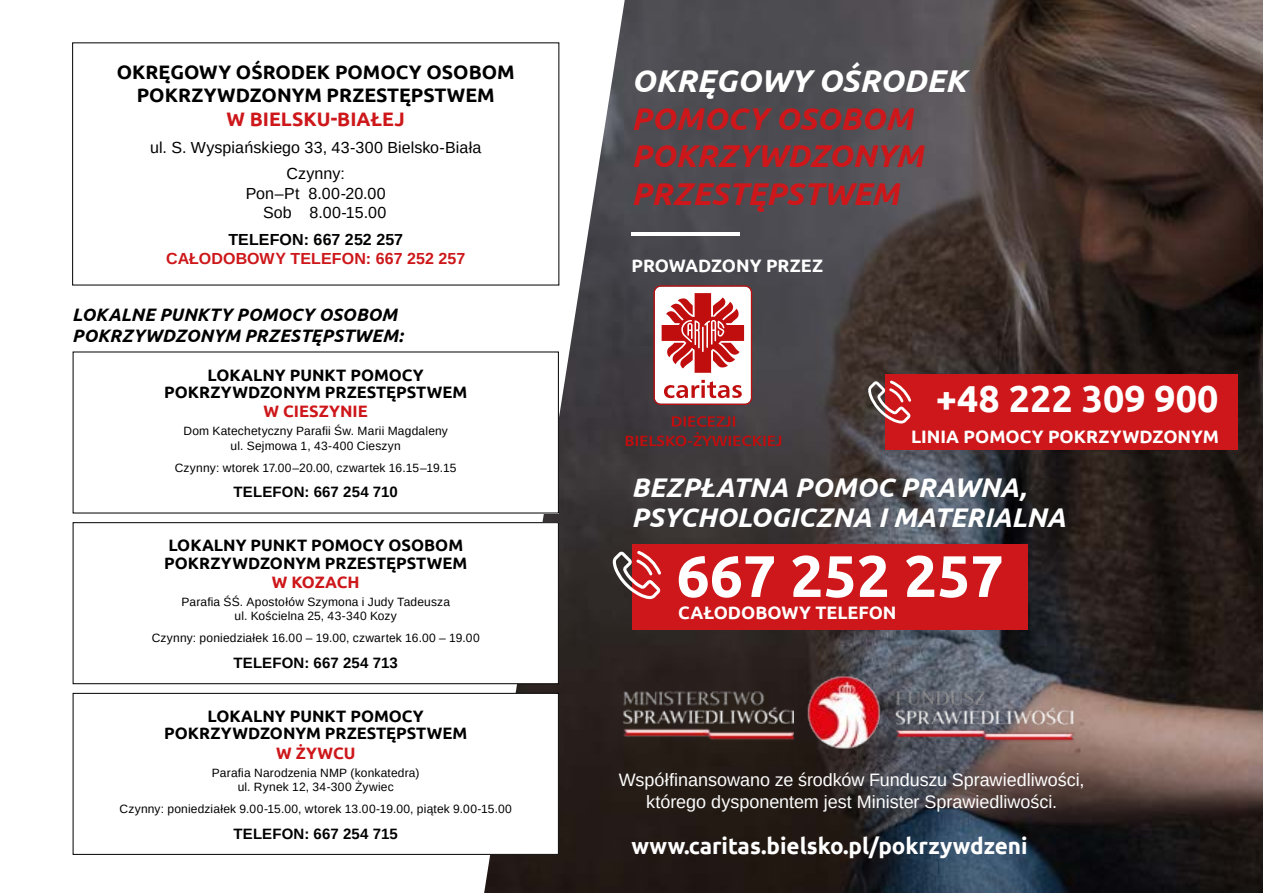
<style>
.page{position:relative;width:1263px;height:893px;background:#fff}
.page>*{position:absolute;margin:0;border:0;box-sizing:border-box;transform-origin:0 0}
.t1{font:700 58.5px "Ubuntu";color:#fff}
.t2{font:700 37.5px "Ubuntu";color:#fff}
.t3{font:italic 700 31.5px/37.5px "Ubuntu";color:#cd171a}
.t4{font:italic 700 31.5px "Ubuntu";color:#fff}
.t5{font:italic 700 27px/30px "Ubuntu";color:#fff}
.t6{font:700 22.5px "Ubuntu";color:#fff}
.t7{font:700 19.5px/23.4px "Ubuntu";color:#000;text-align:center}
.t8{font:700 19.5px "Ubuntu";color:#cd171a}
.t9{font:18px/21.6px "Arimo";color:#fdfdfd;text-align:center}
.t10{font:700 18px "Ubuntu";color:#fff}
.t11{font:italic 700 18px/21px "Ubuntu";color:#000}
.t12{font:700 16.5px/17.4px "Ubuntu";color:#000;text-align:center}
.t13{font:700 16.5px "Ubuntu";color:#cd171a}
.t14{font:16.05px/26.8px "Arimo";letter-spacing:.005em;color:#000;text-align:center}
.t15{font:700 16.05px "Arimo";letter-spacing:.005em;color:#cd171a}
.t16{font:700 16.05px "Arimo";letter-spacing:.01em;color:#000}
.t17{font:700 15px "Arimo";letter-spacing:.01em;color:#000}
.t18{font:12px/14.4px "Arimo";letter-spacing:.015em;color:#000;text-align:center}
</style>
<div class="page">
<img style="left:484px;top:0;width:779px;height:893px">
<div style="left:632px;top:544px;width:396px;height:85px;background:#cd171a"></div>
<div style="left:885px;top:374px;width:353px;height:75px;background:#cd171a"></div>
<div style="left:73px;top:352px;width:485px;height:161px;background:#fff"></div>
<div style="left:73px;top:523px;width:485px;height:161px;background:#fff"></div>
<div style="left:73px;top:522px;width:486px;height:162px;border:1px solid #000"></div>
<div style="left:73px;top:693px;width:485px;height:161px;background:#fff"></div>
<div style="left:73px;top:693px;width:486px;height:162px;border:1px solid #000"></div>
<div style="left:73px;top:43px;width:486px;height:242px;background:#fff"></div>
<svg style="left:626px;top:416px;width:155px;height:30px;background:#5b3134"></svg>
<svg style="left:653px;top:285px;width:99px;height:120px"></svg>
<hr style="left:631px;top:232px;width:109px;height:4px;background:#fff">
<img style="left:798px;top:667px;width:286px;height:93px">
<img style="left:619px;top:669px;width:174px;height:98px">
<svg style="left:613px;top:551px;width:48px;height:48px"></svg>
<svg style="left:868px;top:380px;width:43px;height:43px"></svg>
<h3 class="t7" style="left:117px;top:60px;width:399px">OKRĘGOWY OŚRODEK POMOCY OSOBOM<br>POKRZYWDZONYM PRZESTĘPSTWEM</h3>
<h3 class="t8" style="left:227px;top:107px;width:180px">W BIELSKU-BIAŁEJ</h3>
<h3 class="t14" style="left:150px;top:134px;width:333px">ul. S. Wyspiańskiego 33, 43-300 Bielsko-Biała<br>Czynny:</h3>
<h3 class="t14" style="left:246px;top:184px;width:142px;line-height:19.2px;text-align:right">Pon–Pt 8.00-20.00<br>Sob 8.00-15.00</h3>
<h3 class="t16" style="left:228px;top:228px;width:176px">TELEFON: 667 252 257</h3>
<h3 class="t15" style="left:166px;top:247px;width:300px">CAŁODOBOWY TELEFON: 667 252 257</h3>
<h3 class="t11" style="left:72px;top:304px;width:332px">LOKALNE PUNKTY POMOCY OSOBOM<br>POKRZYWDZONYM PRZESTĘPSTWEM:</h3>
<h3 class="t12" style="left:164px;top:366px;width:304px">LOKALNY PUNKT POMOCY<br>POKRZYWDZONYM PRZESTĘPSTWEM</h3>
<h3 class="t13" style="left:264px;top:401px;width:106px">W CIESZYNIE</h3>
<p class="t18" style="left:183px;top:424px;width:266px">Dom Katechetyczny Parafii Św. Marii Magdaleny ul. Sejmowa 1, 43-400 Cieszyn</p>
<p class="t18" style="left:175px;top:460px;width:283px">Czynny: wtorek 17.00–20.00, czwartek 16.15–19.15</p>
<p class="t17" style="left:234px;top:482px;width:166px">TELEFON: 667 254 710</p>
<h3 class="t12" style="left:164px;top:536px;width:304px;text-align:left">LOKALNY PUNKT POMOCY OSOBOM<br>POKRZYWDZONYM PRZESTĘPSTWEM</h3>
<h3 class="t13" style="left:272px;top:572px;width:89px">W KOZACH</h3>
<p class="t18" style="left:181px;top:595px;width:270px">Parafia ŚŚ. Apostołów Szymona i Judy Tadeusza ul. Kościelna 25, 43-340 Kozy</p>
<p class="t18" style="left:152px;top:631px;width:329px">Czynny: poniedziałek 16.00 – 19.00, czwartek 16.00 – 19.00</p>
<p class="t17" style="left:233px;top:652px;width:166px">TELEFON: 667 254 713</p>
<h3 class="t12" style="left:164px;top:707px;width:304px">LOKALNY PUNKT POMOCY<br>POKRZYWDZONYM PRZESTĘPSTWEM</h3>
<h3 class="t13" style="left:276px;top:743px;width:81px">W ŻYWCU</h3>
<p class="t18" style="left:212px;top:765px;width:209px">Parafia Narodzenia NMP (konkatedra) ul. Rynek 12, 34-300 Żywiec</p>
<p class="t18" style="left:120px;top:802px;width:394px">Czynny: poniedziałek 9.00-15.00, wtorek 13.00-19.00, piątek 9.00-15.00</p>
<p class="t17" style="left:233px;top:823px;width:166px">TELEFON: 667 254 715</p>
<h3 class="t4" style="left:631px;top:62px;width:336px">OKRĘGOWY OŚRODEK</h3>
<h3 class="t3" style="left:631px;top:100px;width:293px">POMOCY OSOBOM<br>POKRZYWDZONYM<br>PRZESTĘPSTWEM</h3>
<h3 class="t10" style="left:631px;top:255px;width:193px">PROWADZONY PRZEZ</h3>
<h2 class="t2" style="left:936px;top:376px;width:284px">+48 222 309 900</h2>
<h3 class="t10" style="left:911px;top:425px;width:309px">LINIA POMOCY POKRZYWDZONYM</h3>
<h3 class="t5" style="left:631px;top:472px;width:436px">BEZPŁATNA POMOC PRAWNA,<br>PSYCHOLOGICZNA I MATERIALNA</h3>
<h1 class="t1" style="left:676px;top:541px;width:329px">667 252 257</h1>
<h3 class="t10" style="left:678px;top:602px;width:220px">CAŁODOBOWY TELEFON</h3>
<h3 class="t9" style="left:619px;top:769px;width:467px">Współfinansowano ze środków Funduszu Sprawiedliwości, którego dysponentem jest Minister Sprawiedliwości.</h3>
<h3 class="t6" style="left:631px;top:832px;width:398px">www.caritas.bielsko.pl/pokrzywdzeni</h3>
</div>
